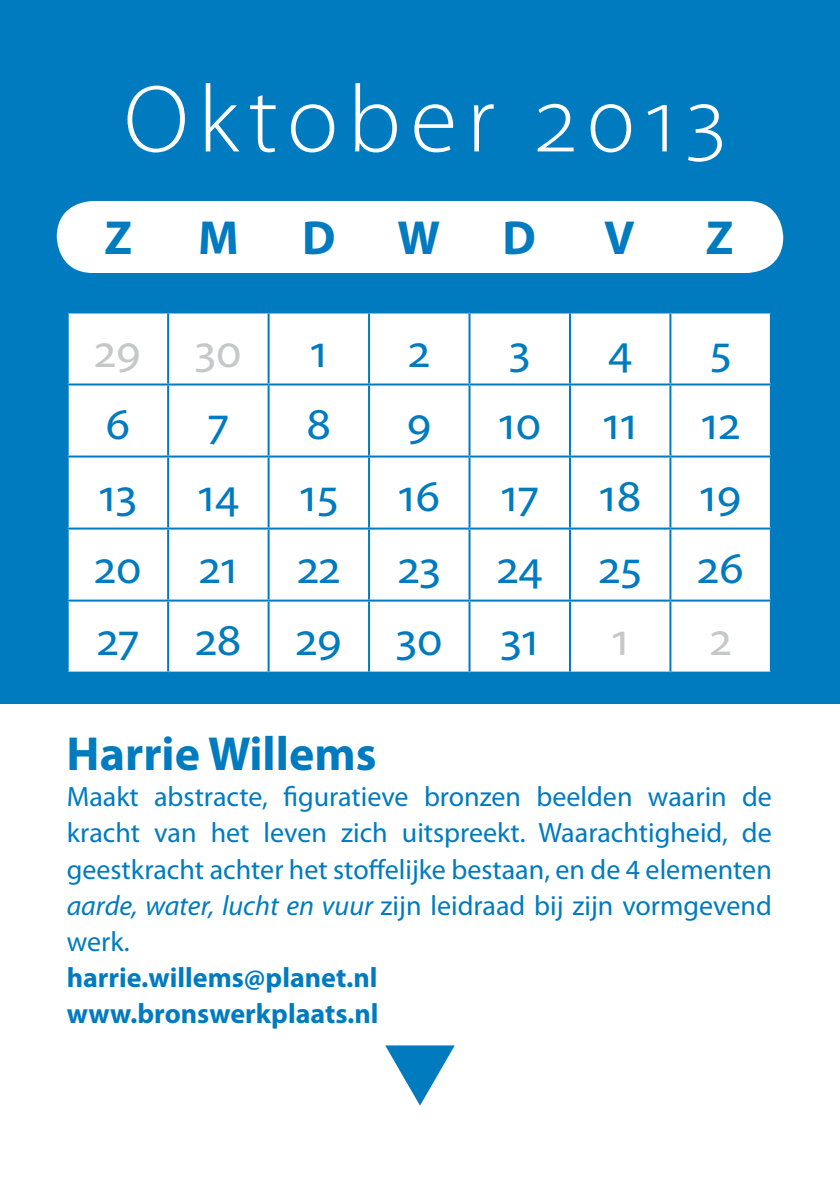
<style>
.page{position:relative;width:840px;height:1191px;background:#fff}
.page>*{position:absolute;margin:0;border:0;box-sizing:border-box;transform-origin:0 0}
.t1{font:300 96px "Myriad Pro";letter-spacing:.1em;color:#fff}
.t2{font:48px/72px "Myriad Pro";color:#007bc0;text-align:justify}
.t3{font:700 48px "Myriad Pro";color:#007bc0}
.t4{font:48px "Myriad Pro";color:#c6c7c8}
.t5{font:28px/36px "Myriad Pro";color:#007bc0;text-align:justify}
.t6{font:700 28px/36px "Myriad Pro";color:#007bc0}
.s1{font-style:italic}
</style>
<div class="page">
<div style="left:0;top:0;width:839px;height:703px;background:#007bc0"></div>
<div style="left:69px;top:313px;width:700px;height:358px;background:#fff"></div>
<hr style="left:167px;top:313px;width:2px;height:70px;background:#007bc0">
<hr style="left:267px;top:313px;width:2px;height:70px;background:#007bc0">
<hr style="left:368px;top:313px;width:2px;height:70px;background:#007bc0">
<hr style="left:468px;top:313px;width:2px;height:70px;background:#007bc0">
<hr style="left:568px;top:313px;width:2px;height:70px;background:#007bc0">
<hr style="left:669px;top:313px;width:2px;height:70px;background:#007bc0">
<hr style="left:67px;top:383px;width:101px;height:2px;background:#007bc0">
<hr style="left:168px;top:383px;width:100px;height:2px;background:#007bc0">
<hr style="left:167px;top:385px;width:2px;height:70px;background:#007bc0">
<hr style="left:268px;top:383px;width:101px;height:2px;background:#007bc0">
<hr style="left:267px;top:385px;width:2px;height:70px;background:#007bc0">
<hr style="left:369px;top:383px;width:100px;height:2px;background:#007bc0">
<hr style="left:368px;top:385px;width:2px;height:70px;background:#007bc0">
<hr style="left:469px;top:383px;width:100px;height:2px;background:#007bc0">
<hr style="left:468px;top:385px;width:2px;height:70px;background:#007bc0">
<hr style="left:569px;top:383px;width:101px;height:2px;background:#007bc0">
<hr style="left:568px;top:385px;width:2px;height:70px;background:#007bc0">
<hr style="left:670px;top:383px;width:101px;height:2px;background:#007bc0">
<hr style="left:669px;top:385px;width:2px;height:70px;background:#007bc0">
<hr style="left:67px;top:455px;width:101px;height:2px;background:#007bc0">
<hr style="left:168px;top:455px;width:100px;height:2px;background:#007bc0">
<hr style="left:167px;top:457px;width:2px;height:70px;background:#007bc0">
<hr style="left:268px;top:455px;width:101px;height:2px;background:#007bc0">
<hr style="left:267px;top:457px;width:2px;height:70px;background:#007bc0">
<hr style="left:369px;top:455px;width:100px;height:2px;background:#007bc0">
<hr style="left:368px;top:457px;width:2px;height:70px;background:#007bc0">
<hr style="left:469px;top:455px;width:100px;height:2px;background:#007bc0">
<hr style="left:468px;top:457px;width:2px;height:70px;background:#007bc0">
<hr style="left:569px;top:455px;width:101px;height:2px;background:#007bc0">
<hr style="left:568px;top:457px;width:2px;height:70px;background:#007bc0">
<hr style="left:670px;top:455px;width:101px;height:2px;background:#007bc0">
<hr style="left:669px;top:457px;width:2px;height:70px;background:#007bc0">
<hr style="left:67px;top:527px;width:101px;height:2px;background:#007bc0">
<hr style="left:168px;top:527px;width:100px;height:2px;background:#007bc0">
<hr style="left:167px;top:529px;width:2px;height:70px;background:#007bc0">
<hr style="left:268px;top:527px;width:101px;height:2px;background:#007bc0">
<hr style="left:267px;top:529px;width:2px;height:70px;background:#007bc0">
<hr style="left:369px;top:527px;width:100px;height:2px;background:#007bc0">
<hr style="left:368px;top:529px;width:2px;height:70px;background:#007bc0">
<hr style="left:469px;top:527px;width:100px;height:2px;background:#007bc0">
<hr style="left:468px;top:529px;width:2px;height:70px;background:#007bc0">
<hr style="left:569px;top:527px;width:101px;height:2px;background:#007bc0">
<hr style="left:568px;top:529px;width:2px;height:70px;background:#007bc0">
<hr style="left:670px;top:527px;width:101px;height:2px;background:#007bc0">
<hr style="left:669px;top:529px;width:2px;height:70px;background:#007bc0">
<hr style="left:67px;top:599px;width:101px;height:2px;background:#007bc0">
<hr style="left:168px;top:599px;width:100px;height:2px;background:#007bc0">
<hr style="left:167px;top:601px;width:2px;height:70px;background:#007bc0">
<hr style="left:268px;top:599px;width:101px;height:2px;background:#007bc0">
<hr style="left:267px;top:601px;width:2px;height:70px;background:#007bc0">
<hr style="left:369px;top:599px;width:100px;height:2px;background:#007bc0">
<hr style="left:368px;top:601px;width:2px;height:70px;background:#007bc0">
<hr style="left:469px;top:599px;width:100px;height:2px;background:#007bc0">
<hr style="left:468px;top:601px;width:2px;height:70px;background:#007bc0">
<hr style="left:569px;top:599px;width:101px;height:2px;background:#007bc0">
<hr style="left:568px;top:601px;width:2px;height:70px;background:#007bc0">
<hr style="left:670px;top:599px;width:101px;height:2px;background:#007bc0">
<hr style="left:669px;top:601px;width:2px;height:70px;background:#007bc0">
<div style="left:57px;top:201px;width:725px;height:72px;background:#fff;border-radius:36px"></div>
<svg style="left:385px;top:1045px;width:69px;height:60px"></svg>
<h1 class="t1" style="left:124px;top:67px;width:603px">Oktober 2013</h1>
<h2 class="t3" style="left:104px;top:211px;width:29px">Z</h2>
<h2 class="t3" style="left:198px;top:211px;width:42px">M</h2>
<h2 class="t3" style="left:302px;top:211px;width:35px">D</h2>
<h2 class="t3" style="left:397px;top:211px;width:44px">W</h2>
<h2 class="t3" style="left:502px;top:211px;width:35px">D</h2>
<h2 class="t3" style="left:604px;top:211px;width:32px">V</h2>
<h2 class="t3" style="left:705px;top:211px;width:29px">Z</h2>
<h2 class="t4" style="left:95px;top:324px;width:148px">29 30</h2>
<h2 class="t2" style="left:310px;top:315px;width:19px">1</h2>
<h2 class="t2" style="left:408px;top:315px;width:23px">2</h2>
<h2 class="t2" style="left:509px;top:315px;width:22px">3</h2>
<h2 class="t2" style="left:607px;top:315px;width:26px">4</h2>
<h2 class="t2" style="left:709px;top:315px;width:23px">5</h2>
<h2 class="t2" style="left:105px;top:387px;width:26px">6</h2>
<h2 class="t2" style="left:208px;top:387px;width:22px">7</h2>
<h2 class="t2" style="left:306px;top:387px;width:26px">8</h2>
<h2 class="t2" style="left:406px;top:387px;width:26px">9</h2>
<h2 class="t2" style="left:498px;top:387px;width:44px">10</h2>
<h2 class="t2" style="left:602px;top:387px;width:36px">11</h2>
<h2 class="t2" style="left:701px;top:387px;width:40px">12</h2>
<h2 class="t2" style="left:94px;top:459px;width:650px;text-indent:504px">18 19<br>20 21 22 23 24 25 26<br>27 28 29 30 31</h2>
<h2 class="t2" style="left:99px;top:459px;width:40px">13</h2>
<h2 class="t2" style="left:197px;top:459px;width:43px">14</h2>
<h2 class="t2" style="left:299px;top:459px;width:142px">15 16</h2>
<h2 class="t2" style="left:500px;top:459px;width:39px">17</h2>
<h2 class="t4" style="left:611px;top:612px;width:19px">1</h2>
<h2 class="t4" style="left:709px;top:612px;width:23px">2</h2>
<h2 class="t3" style="left:67px;top:727px;width:311px">Harrie Willems</h2>
<p class="t5" style="left:67px;top:779px;width:706px">Maakt abstracte, figuratieve bronzen beelden waarin de kracht van het leven zich uitspreekt. Waarachtigheid, de geestkracht achter het stoffelijke bestaan, en de 4 elementen <span class="s1">aarde, water, lucht en vuur</span> zijn leidraad bij zijn vormgevend werk.</p>
<p class="t6" style="left:67px;top:959px;width:313px">harrie.willems@planet.nl www.bronswerkplaats.nl</p>
</div>
